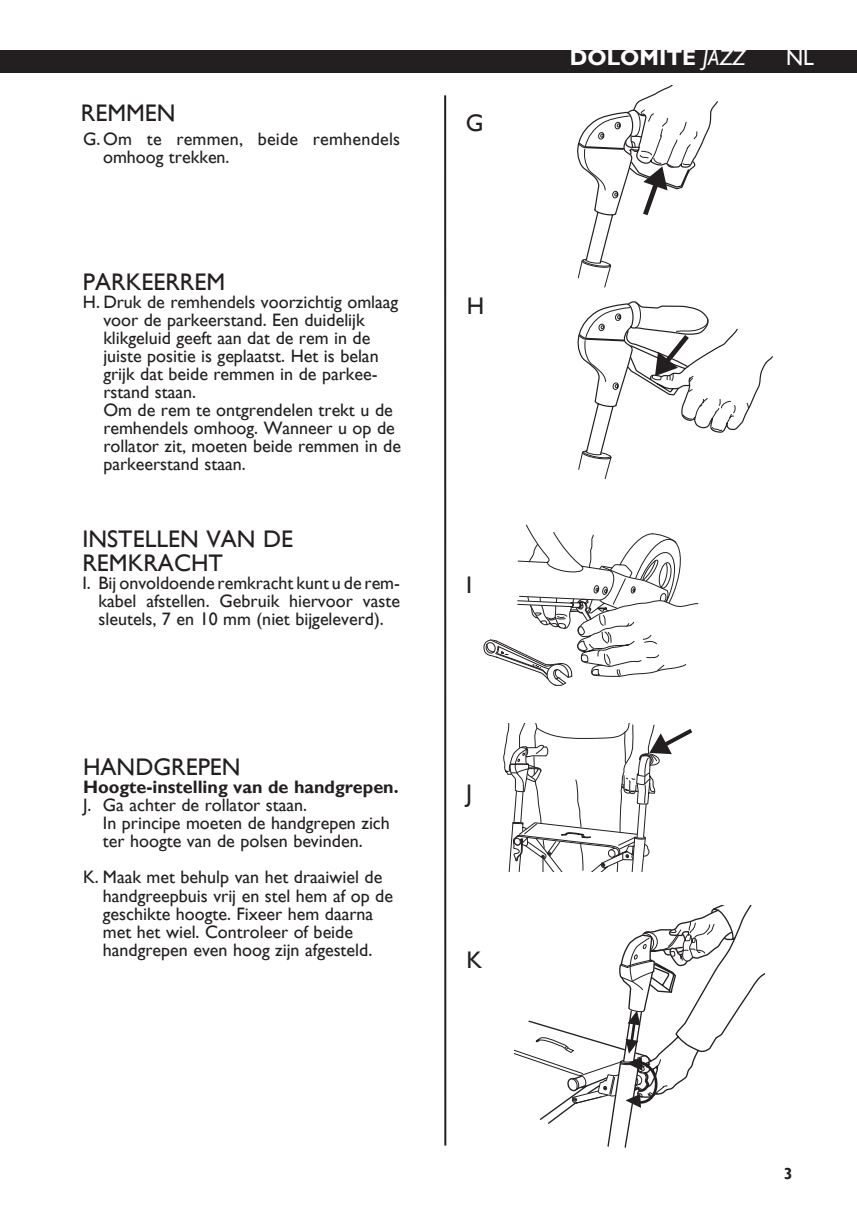
<style>
.page{position:relative;width:857px;height:1208px;background:#fff}
.page>*{position:absolute;margin:0;border:0;box-sizing:border-box;transform-origin:0 0}
.Bröd{font:24px "Gill Sans";color:#231f20}
.t1{font:700 22px "Gill Sans";color:#fff}
.t2{font:22px "Gill Sans";color:#fff}
.Bröd-2{font:18px/18px "Gill Sans";color:#231f20}
.t3{font:700 18px "Gill Sans";color:#231f20}
.t4{font:700 16px "Gill Sans Condensed";color:#231f20}
.s1{font-weight:400;font-style:italic}
</style>
<div class="page">
<div style="left:0;top:50px;width:856px;height:23px;background:#231f20"></div>
<hr style="left:444px;top:95px;width:2px;height:1050px;background:#231f20">
<svg style="left:577px;top:85px;width:140px;height:202px"></svg>
<svg style="left:514px;top:905px;width:250px;height:242px"></svg>
<svg style="left:503px;top:723px;width:189px;height:148px"></svg>
<svg style="left:577px;top:301px;width:196px;height:178px"></svg>
<svg style="left:483px;top:525px;width:214px;height:161px"></svg>
<p class="Bröd" style="left:81px;top:99px;width:96px">REMMEN</p>
<p class="Bröd-2" style="left:103px;top:130px;width:298px;text-indent:-20px">G. Om te remmen, beide remhendels omhoog trekken.</p>
<p class="Bröd" style="left:83px;top:268px;width:144px">PARKEERREM</p>
<p class="Bröd-2" style="left:103px;top:293px;width:299px;text-indent:-20px">H. Druk de remhendels voorzichtig omlaag voor de parkeerstand. Een duidelijk klikgeluid geeft aan dat de rem in de juiste positie is geplaatst. Het is belan grijk dat beide remmen in de parkee&shy;rstand staan.<br>Om de rem te ontgrendelen trekt u de remhendels omhoog. Wanneer u op de rollator zit, moeten beide remmen in de parkeerstand staan.</p>
<p class="Bröd" style="left:82px;top:525px;width:212px">INSTELLEN VAN DE</p>
<p class="Bröd" style="left:82px;top:549px;width:142px">REMKRACHT</p>
<p class="Bröd-2" style="left:98px;top:574px;width:303px;text-align:justify;text-indent:-16px">I. Bij onvoldoende remkracht kunt u de rem&shy;kabel afstellen. Gebruik hiervoor vaste sleutels, 7 en 10 mm (niet bijgeleverd).</p>
<p class="Bröd" style="left:83px;top:753px;width:159px">HANDGREPEN</p>
<p class="t3" style="left:83px;top:776px;width:317px">Hoogte-instelling van de handgrepen.</p>
<p class="Bröd-2" style="left:83px;top:796px;width:225px">J. Ga achter de rollator staan.</p>
<p class="Bröd-2" style="left:103px;top:814px;width:288px">In principe moeten de handgrepen zich</p>
<p class="Bröd-2" style="left:103px;top:832px;width:261px">ter hoogte van de polsen bevinden.</p>
<p class="Bröd-2" style="left:103px;top:868px;width:291px;text-indent:-20px">K. Maak met behulp van het draaiwiel de handgreepbuis vrij en stel hem af op de geschikte hoogte. Fixeer hem daarna met het wiel. Controleer of beide</p>
<p class="Bröd-2" style="left:103px;top:940px;width:271px">handgrepen even hoog zijn afgesteld.</p>
<p class="Bröd" style="left:465px;top:109px;width:19px">G</p>
<p class="Bröd" style="left:466px;top:291px;width:19px">H</p>
<p class="Bröd" style="left:466px;top:570px;width:7px">I</p>
<p class="Bröd" style="left:466px;top:779px;width:7px">J</p>
<p class="Bröd" style="left:466px;top:946px;width:17px">K</p>
<p class="t1" style="left:569px;top:45px;width:144px">dolomite <span class="s1">JAZZ</span></p>
<p class="t2" style="left:785px;top:45px;width:29px">NL</p>
<p class="t4" style="left:783px;top:1164px;width:10px">3</p>
</div>
